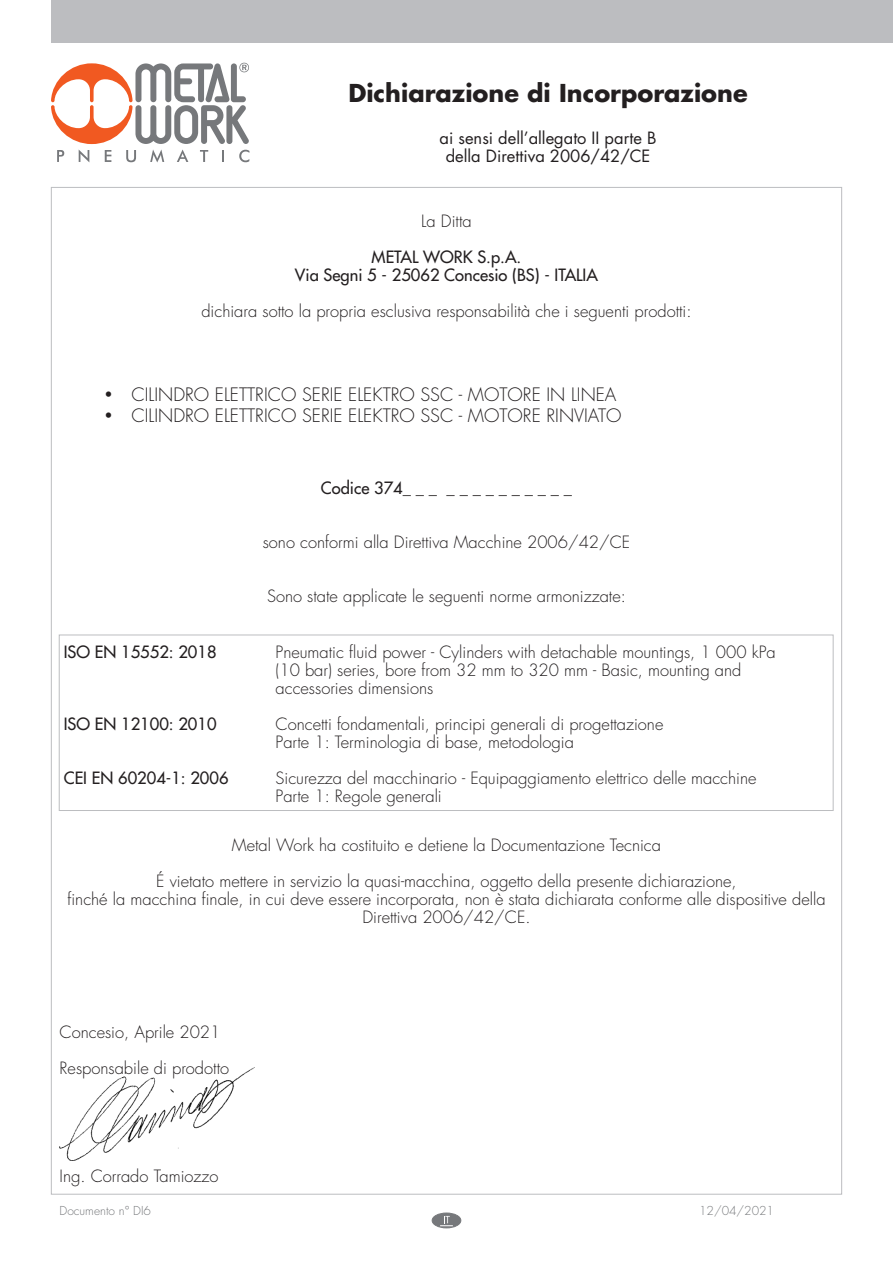
<style>
.page{position:relative;width:893px;height:1263px;background:#fff}
.page>*{position:absolute;margin:0;border:0;box-sizing:border-box;transform-origin:0 0}
.t1{font:700 24px "Futura Std";color:#231f20}
.t2{font:300 18px "Futura Std";color:#231f20}
.t3{font:300 16.5px/18px "Futura Std";color:#231f20}
.t4{font:500 16.5px/18px "Futura Std";color:#231f20;text-align:center}
.t5{font:16.5px/18px "Futura Std";color:#231f20;text-align:center}
.t6{font:300 12px "Futura Std";color:#76787b}
</style>
<div class="page">
<div style="left:51px;top:0;width:842px;height:43px;background:#bcbdc0"></div>
<svg style="left:51px;top:63px;width:198px;height:99px"></svg>
<div style="left:59px;top:635px;width:774px;height:176px;border:1px solid #bcbdc0"></div>
<img style="left:60px;top:1068px;width:194px;height:93px">
<div style="left:432px;top:1213px;width:29px;height:15px;background:#76787b;border-radius:50%"></div>
<div style="left:432px;top:1213px;width:29px;height:15px;border:1px solid #76787b;border-radius:50%"></div>
<svg style="left:440px;top:1216px;width:13px;height:10px"></svg>
<h1 class="t1" style="left:348px;top:78px;width:401px">Dichiarazione di Incorporazione</h1>
<p class="t5" style="left:440px;top:130px;width:218px">ai sensi dell’allegato II parte B della Direttiva 2006/42/CE</p>
<p class="t3" style="left:421px;top:213px;width:52px">La Ditta</p>
<p class="t4" style="left:295px;top:248px;width:305px">METAL WORK S.p.A.<br>Via Segni 5 - 25062 Concesio (BS) - ITALIA</p>
<p class="t3" style="left:201px;top:303px;width:492px">dichiara sotto la propria esclusiva responsabilità che i seguenti prodotti:</p>
<p class="t2" style="left:105px;top:384px;width:513px">• CILINDRO ELETTRICO SERIE ELEKTRO SSC - MOTORE IN LINEA</p>
<p class="t2" style="left:105px;top:405px;width:518px">• CILINDRO ELETTRICO SERIE ELEKTRO SSC - MOTORE RINVIATO</p>
<p class="t4" style="left:321px;top:479px;width:253px">Codice 374_ _ _ _ _ _ _ _ _ _ _ _ _</p>
<p class="t3" style="left:263px;top:534px;width:369px">sono conformi alla Direttiva Macchine 2006/42/CE</p>
<p class="t3" style="left:267px;top:588px;width:360px">Sono state applicate le seguenti norme armonizzate:</p>
<p class="t4" style="left:64px;top:642px;width:154px">ISO EN 15552: 2018</p>
<p class="t3" style="left:276px;top:643px;width:502px">Pneumatic fluid power - Cylinders with detachable mountings, 1 000 kPa (10 bar) series, bore from 32 mm to 320 mm - Basic, mounting and accessories dimensions</p>
<p class="t4" style="left:64px;top:714px;width:154px">ISO EN 12100: 2010</p>
<p class="t3" style="left:276px;top:715px;width:389px">Concetti fondamentali, principi generali di progettazione<br>Parte 1: Terminologia di base, metodologia</p>
<p class="t4" style="left:64px;top:768px;width:166px">CEI EN 60204-1: 2006</p>
<p class="t3" style="left:276px;top:769px;width:483px">Sicurezza del macchinario - Equipaggiamento elettrico delle macchine<br>Parte 1: Regole generali</p>
<p class="t3" style="left:156px;top:828px;width:582px;line-height:36px;text-align:center">Metal Work ha costituito e detiene la Documentazione Tecnica<br>É vietato mettere in servizio la quasi-macchina, oggetto della presente dichiarazione,</p>
<p class="t3" style="left:67px;top:891px;width:760px;text-align:center">finché la macchina finale, in cui deve essere incorporata, non è stata dichiarata conforme alle dispositive della<br>Direttiva 2006/42/CE.</p>
<p class="t3" style="left:60px;top:1014px;width:171px;line-height:36px">Concesio, Aprile 2021<br>Responsabile di prodotto</p>
<p class="t3" style="left:60px;top:1167px;width:160px">Ing. Corrado Tamiozzo</p>
<p class="t6" style="left:60px;top:1203px;width:93px">Documento n° DI6</p>
<p class="t6" style="left:699px;top:1203px;width:76px">12/04/2021</p>
</div>
